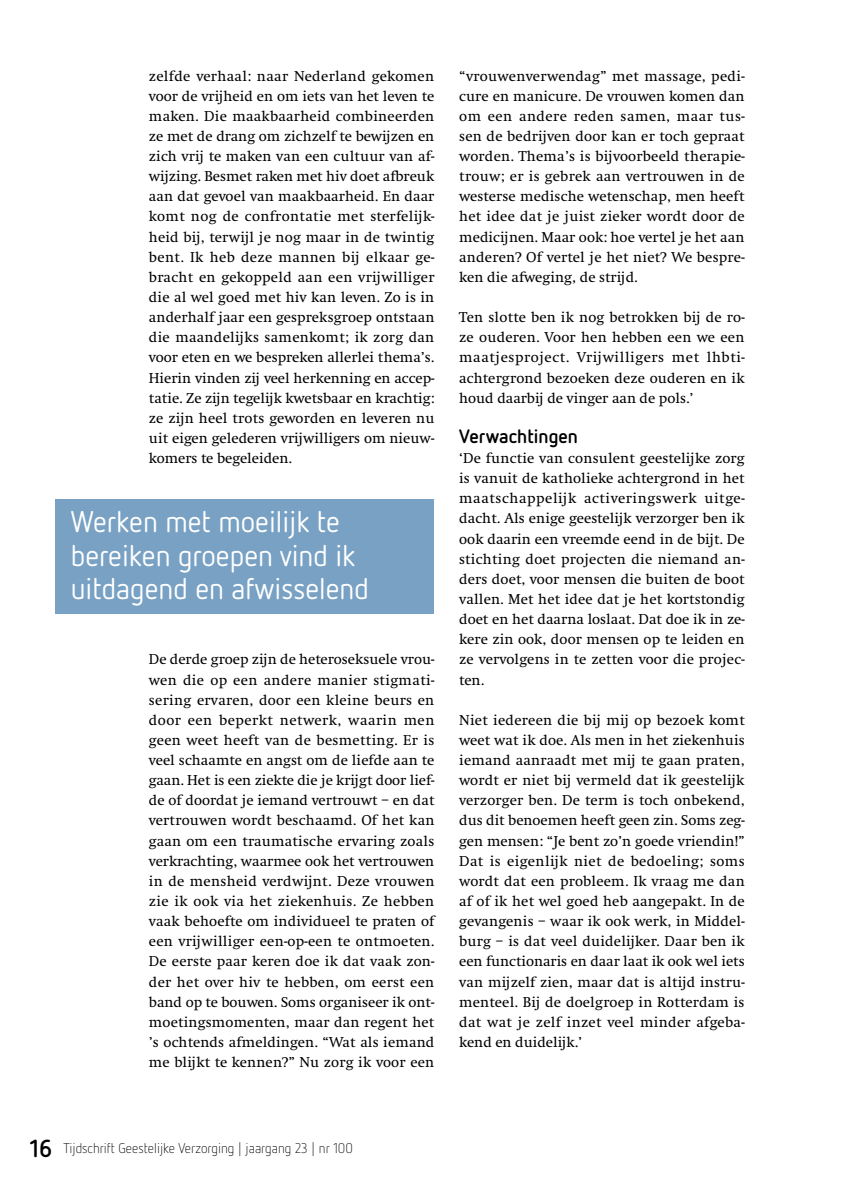
<style>
.page{position:relative;width:844px;height:1191px;background:#fff}
.page>*{position:absolute;margin:0;border:0;box-sizing:border-box;transform-origin:0 0}
.t1{font:29.75px/33.2px "Netto OT";color:#fff}
.t2{font:700 19.25px "Netto OT";color:#000}
.t3{font:14.88px/20.1px "Swift ISE";letter-spacing:.005em;color:#000;text-align:justify}
.t4{font:300 14px "Netto OT";color:#000}
.s1{font-weight:700;font-size:24.5px}
</style>
<div class="page">
<div style="left:56px;top:499px;width:378px;height:115px;background:#78a1c4"></div>
<p class="t3" style="left:149px;top:66px;width:287px">zelfde verhaal: naar Nederland gekomen voor de vrijheid en om iets van het leven te maken. Die maakbaarheid combineerden ze met de drang om zichzelf te bewijzen en zich vrij te maken van een cultuur van af&shy;wijzing. Besmet raken met hiv doet afbreuk aan dat gevoel van maakbaarheid. En daar komt nog de confrontatie met sterfelijk&shy;heid bij, terwijl je nog maar in de twintig bent. Ik heb deze mannen bij elkaar ge&shy;bracht en gekoppeld aan een vrijwilliger die al wel goed met hiv kan leven. Zo is in anderhalf jaar een gespreksgroep ontstaan die maandelijks samenkomt; ik zorg dan voor eten en we bespreken allerlei thema’s.<br>Hierin vinden zij veel herkenning en accep&shy;tatie. Ze zijn tegelijk kwetsbaar en krachtig: ze zijn heel trots geworden en leveren nu uit eigen gelederen vrijwilligers om nieuw&shy;komers te begeleiden.</p>
<h1 class="t1" style="left:71px;top:504px;width:299px">Werken met moeilijk te bereiken groepen vind ik uitdagend en afwisselend</h1>
<p class="t3" style="left:149px;top:650px;width:287px">De derde groep zijn de heteroseksuele vrou&shy;wen die op een andere manier stigmati&shy;sering ervaren, door een kleine beurs en door een beperkt netwerk, waarin men geen weet heeft van de besmetting. Er is veel schaamte en angst om de liefde aan te gaan. Het is een ziekte die je krijgt door lief&shy;de of doordat je iemand vertrouwt – en dat vertrouwen wordt beschaamd. Of het kan gaan om een traumatische ervaring zoals verkrachting, waarmee ook het vertrouwen in de mensheid verdwijnt. Deze vrouwen zie ik ook via het ziekenhuis. Ze hebben vaak behoefte om individueel te praten of een vrijwilliger een-op-een te ontmoeten.<br>De eerste paar keren doe ik dat vaak zon&shy;der het over hiv te hebben, om eerst een band op te bouwen. Soms organiseer ik ont&shy;moetingsmomenten, maar dan regent het ’s ochtends afmeldingen. “Wat als iemand me blijkt te kennen?” Nu zorg ik voor een</p>
<p class="t3" style="left:459px;top:66px;width:287px">“vrouwenverwendag” met massage, pedi&shy;cure en manicure. De vrouwen komen dan om een andere reden samen, maar tus&shy;sen de bedrijven door kan er toch gepraat worden. Thema’s is bijvoorbeeld therapie&shy;trouw; er is gebrek aan vertrouwen in de westerse medische wetenschap, men heeft het idee dat je juist zieker wordt door de medicijnen. Maar ook: hoe vertel je het aan anderen? Of vertel je het niet? We bespre&shy;ken die afweging, de strijd.</p>
<p class="t3" style="left:459px;top:307px;width:287px">Ten slotte ben ik nog betrokken bij de ro&shy;ze ouderen. Voor hen hebben een we een maatjesproject. Vrijwilligers met lhbti&shy;achtergrond bezoeken deze ouderen en ik houd daarbij de vinger aan de pols.’</p>
<p class="t2" style="left:459px;top:424px;width:120px">Verwachtingen</p>
<p class="t3" style="left:459px;top:448px;width:287px">‘De functie van consulent geestelijke zorg is vanuit de katholieke achtergrond in het maatschappelijk activeringswerk uitge&shy;dacht. Als enige geestelijk verzorger ben ik ook daarin een vreemde eend in de bijt. De stichting doet projecten die niemand an&shy;ders doet, voor mensen die buiten de boot vallen. Met het idee dat je het kortstondig doet en het daarna loslaat. Dat doe ik in ze&shy;kere zin ook, door mensen op te leiden en ze vervolgens in te zetten voor die projec&shy;ten.</p>
<p class="t3" style="left:459px;top:710px;width:287px">Niet iedereen die bij mij op bezoek komt weet wat ik doe. Als men in het ziekenhuis iemand aanraadt met mij te gaan praten, wordt er niet bij vermeld dat ik geestelijk verzorger ben. De term is toch onbekend, dus dit benoemen heeft geen zin. Soms zeg&shy;gen mensen: “Je bent zo’n goede vriendin!” Dat is eigenlijk niet de bedoeling; soms wordt dat een probleem. Ik vraag me dan af of ik het wel goed heb aangepakt. In de gevangenis – waar ik ook werk, in Middel&shy;burg – is dat veel duidelijker. Daar ben ik een functionaris en daar laat ik ook wel iets van mijzelf zien, maar dat is altijd instru&shy;menteel. Bij de doelgroep in Rotterdam is dat wat je zelf inzet veel minder afgeba&shy;kend en duidelijk.’</p>
<p class="t4" style="left:30px;top:1139px;width:324px"><span class="s1">16</span> Tijdschrift Geestelijke Verzorging | jaargang 23 | nr 100</p>
</div>
